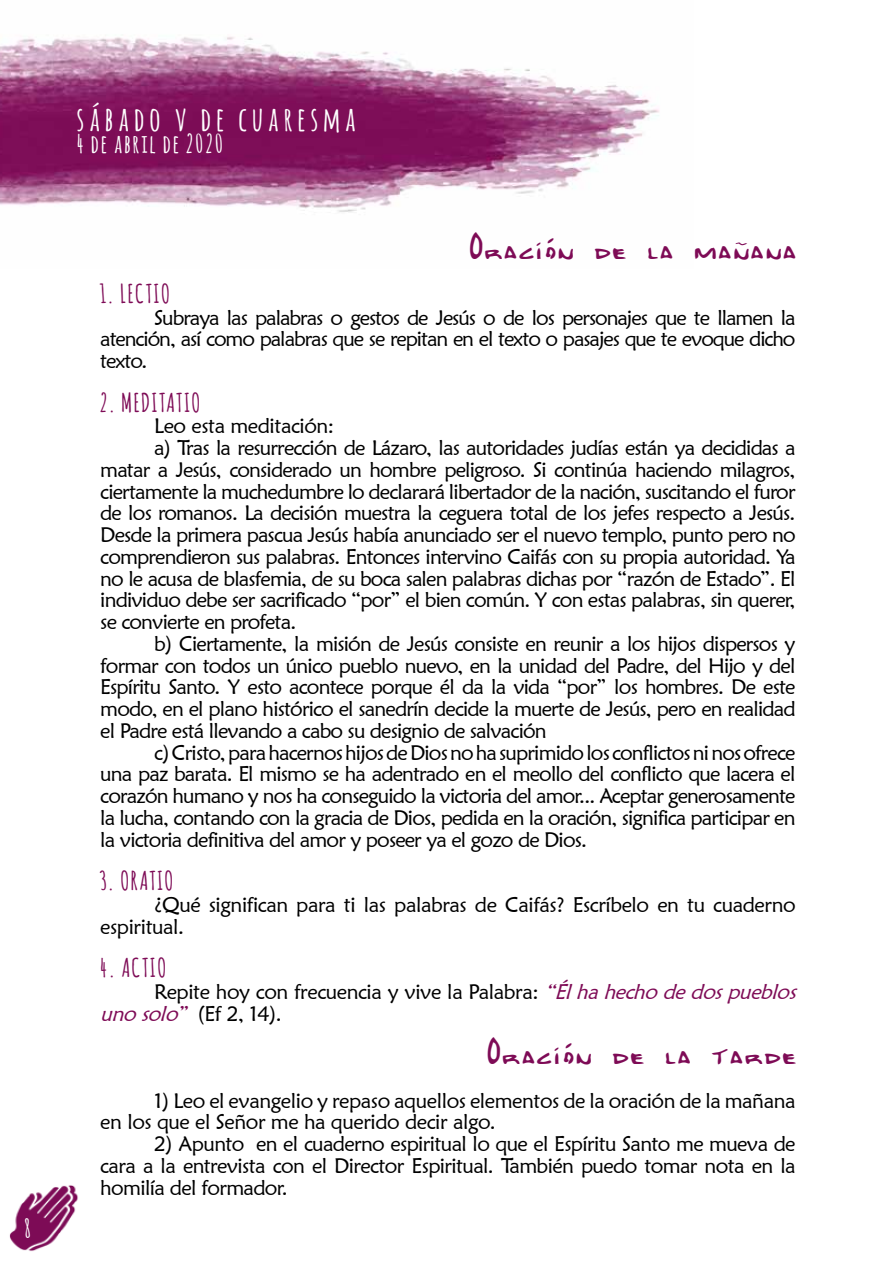
<style>
.page{position:relative;width:893px;height:1263px;background:#fff}
.page>*{position:absolute;margin:0;border:0;box-sizing:border-box;transform-origin:0 0}
.t1{font:33px "Bobcat";letter-spacing:.08em;color:#7e0b56}
.t2{font:700 33px "Amatic";letter-spacing:.17em;color:#fff}
.t3{font:700 25.5px "Amatic";letter-spacing:.08em;color:#7e0b56}
.t4{font:700 25.5px "Amatic";letter-spacing:.09em;color:#fff}
.t5{font:700 24px "Amatic";color:#fff}
.t6{font:21px/21.8px "Maiandra GD";letter-spacing:-.04em;color:#000;text-align:justify}
.t7{font:21px/21.8px "Maiandra GD";letter-spacing:-.02em;color:#000}
.s1{font-style:italic;color:#7e0b56}
</style>
<div class="page">
<img style="left:9px;top:1185px;width:69px;height:66px">
<img style="left:0;top:36px;width:659px;height:176px">
<p class="t5" style="left:24px;top:1211px;width:8px">8</p>
<h1 class="t2" style="left:77px;top:95px;width:280px">sábado v de cuaresma</h1>
<p class="t4" style="left:77px;top:126px;width:148px">4 de abril de 2020</p>
<h1 class="t1" style="left:467px;top:230px;width:330px">Oracíón de la mañana</h1>
<p class="t3" style="left:100px;top:275px;width:71px">1. LECTIO</p>
<p class="t6" style="left:100px;top:306px;width:697px;text-indent:54px">Subraya las palabras o gestos de Jesús o de los personajes que te llamen la atención, así como palabras que se repitan en el texto o pasajes que te evoque dicho texto.</p>
<p class="t3" style="left:100px;top:384px;width:101px">2. MEDITATIO</p>
<p class="t7" style="left:154px;top:415px;width:182px">Leo esta meditación:</p>
<p class="t6" style="left:154px;top:436px;width:643px">a) Tras la resurrección de Lázaro, las autoridades judías están ya decididas a</p>
<p class="t6" style="left:100px;top:458px;width:697px">matar a Jesús, considerado un hombre peligroso. Si continúa haciendo milagros,</p>
<p class="t6" style="left:100px;top:480px;width:697px">ciertamente la muchedumbre lo declarará libertador de la nación, suscitando el furor</p>
<p class="t6" style="left:100px;top:502px;width:697px">de los romanos. La decisión muestra la ceguera total de los jefes respecto a Jesús.</p>
<p class="t6" style="left:100px;top:523px;width:697px">Desde la primera pascua Jesús había anunciado ser el nuevo templo, punto pero no</p>
<p class="t6" style="left:100px;top:545px;width:697px">comprendieron sus palabras. Entonces intervino Caifás con su propia autoridad. Ya</p>
<p class="t6" style="left:100px;top:567px;width:697px">no le acusa de blasfemia, de su boca salen palabras dichas por “razón de Estado”. El</p>
<p class="t6" style="left:100px;top:589px;width:697px">individuo debe ser sacrificado “por” el bien común. Y con estas palabras, sin querer,</p>
<p class="t6" style="left:100px;top:611px;width:198px">se convierte en profeta.</p>
<p class="t6" style="left:154px;top:632px;width:643px">b) Ciertamente, la misión de Jesús consiste en reunir a los hijos dispersos y</p>
<p class="t6" style="left:100px;top:654px;width:697px">formar con todos un único pueblo nuevo, en la unidad del Padre, del Hijo y del</p>
<p class="t6" style="left:100px;top:676px;width:697px">Espíritu Santo. Y esto acontece porque él da la vida “por” los hombres. De este</p>
<p class="t6" style="left:100px;top:698px;width:697px">modo, en el plano histórico el sanedrín decide la muerte de Jesús, pero en realidad</p>
<p class="t6" style="left:100px;top:719px;width:448px">el Padre está llevando a cabo su designio de salvación</p>
<p class="t6" style="left:154px;top:741px;width:643px">c) Cristo, para hacernos hijos de Dios no ha suprimido los conflictos ni nos ofrece</p>
<p class="t6" style="left:100px;top:763px;width:697px">una paz barata. El mismo se ha adentrado en el meollo del conflicto que lacera el</p>
<p class="t6" style="left:100px;top:785px;width:697px">corazón humano y nos ha conseguido la victoria del amor... Aceptar generosamente</p>
<p class="t6" style="left:100px;top:806px;width:697px">la lucha, contando con la gracia de Dios, pedida en la oración, significa participar en</p>
<p class="t6" style="left:100px;top:828px;width:488px">la victoria definitiva del amor y poseer ya el gozo de Dios.</p>
<p class="t3" style="left:100px;top:862px;width:74px">3. ORATIO</p>
<p class="t7" style="left:100px;top:893px;width:697px;text-indent:54px">¿Qué significan para ti las palabras de Caifás? Escríbelo en tu cuaderno espiritual.</p>
<p class="t3" style="left:100px;top:949px;width:67px">4. ACTIO</p>
<p class="t7" style="left:100px;top:980px;width:703px;text-indent:54px">Repite hoy con frecuencia y vive la Palabra: <span class="s1">“Élhahechodedospueblos unosolo”</span> ( Ef 2 , 1 4) .</p>
<h1 class="t1" style="left:485px;top:1035px;width:312px">Oracíón de la tarde</h1>
<p class="t7" style="left:100px;top:1089px;width:697px;text-indent:54px">1) Leo el evangelio y repaso aquellos elementos de la oración de la mañana en los que el Señor me ha querido decir algo.</p>
<p class="t6" style="left:100px;top:1132px;width:697px;text-indent:54px">2) Apunto en el cuaderno espiritual lo que el Espíritu Santo me mueva de cara a la entrevista con el Director Espiritual. También puedo tomar nota en la homilía del formador.</p>
</div>
